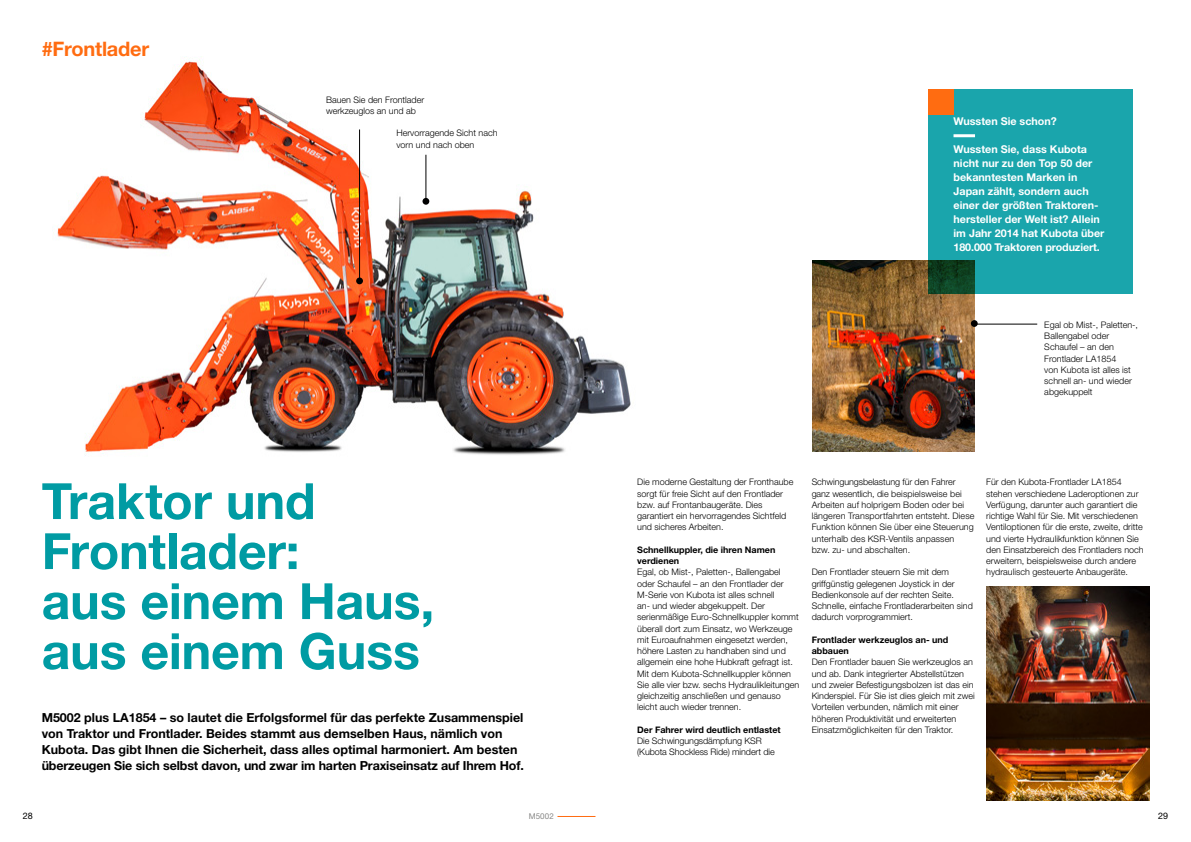
<style>
.page{position:relative;width:1191px;height:842px;background:#fff}
.page>*{position:absolute;margin:0;border:0;box-sizing:border-box;transform-origin:0 0}
.t1{font:700 50px/50px "Helvetica Neue LT Std";letter-spacing:-.005em;color:#009ba3}
.t2{font:700 20px "Helvetica Neue LT Std";letter-spacing:-.01em;color:#ff6c11}
.t3{font:700 12.5px/16px "Helvetica Neue LT Std";color:#000}
.t4{font:700 10.8px/14px "Helvetica Neue LT Std";color:#fff}
.t5{font:300 9px/11.2px "Helvetica Neue LT Std";color:#000}
.t6{font:700 9px/11.2px "Helvetica Neue LT Std";color:#000}
.t7{font:9px "Helvetica Neue LT Std";color:#000}
.t8{font:8px "Helvetica Neue LT Std";letter-spacing:.01em;color:#878786}
</style>
<div class="page">
<hr style="left:557px;top:816px;width:38px;height:1px;background:#ff6c11">
<img style="left:812px;top:260px;width:162px;height:191px">
<img style="left:986px;top:586px;width:163px;height:214px">
<img style="left:53px;top:59px;width:578px;height:397px">
<div style="left:422px;top:198px;width:7px;height:7px;background:#000;border-radius:50%"></div>
<hr style="left:426px;top:155px;width:1px;height:44px;background:#000">
<div style="left:971px;top:320px;width:6px;height:7px;background:#000;border-radius:50%"></div>
<hr style="left:972px;top:324px;width:65px;height:1px;background:#000">
<div style="left:356px;top:277px;width:7px;height:7px;background:#000;border-radius:50%"></div>
<hr style="left:359px;top:129px;width:1px;height:153px;background:#000">
<div style="left:928px;top:89px;width:204px;height:204px;background:#1aa5ac"></div>
<hr style="left:953px;top:134px;width:22px;height:3px;background:#fff">
<div style="left:928px;top:89px;width:25px;height:26px;background:#ff6c11"></div>
<h2 class="t2" style="left:42px;top:36px;width:109px">#Frontlader</h2>
<p class="t5" style="left:326px;top:94px;width:100px">Bauen Sie den Frontlader werkzeuglos an und ab</p>
<p class="t5" style="left:396px;top:127px;width:103px">Hervorragende Sicht nach vorn und nach oben</p>
<p class="t4" style="left:953px;top:114px;width:105px">Wussten Sie schon?</p>
<p class="t4" style="left:953px;top:142px;width:152px">Wussten Sie, dass Kubota nicht nur zu den Top 50 der bekanntesten Marken in<br>Japan zählt, sondern auch einer der größten Traktoren&shy;hersteller der Welt ist? Allein im Jahr 2014 hat Kubota über<br>180.000 Traktoren produziert.</p>
<p class="t5" style="left:1044px;top:319px;width:95px">Egal ob Mist-, Paletten-,<br>Ballengabel oder<br>Schaufel – an den<br>Frontlader LA1854<br>von Kubota ist alles ist schnell an- und wieder abgekuppelt</p>
<h1 class="t1" style="left:42px;top:475px;width:394px">Traktor und<br>Frontlader:<br>aus einem Haus, aus einem Guss</h1>
<p class="t5" style="left:637px;top:476px;width:158px">Die moderne Gestaltung der Fronthaube sorgt für freie Sicht auf den Frontlader bzw. auf Frontanbaugeräte. Dies garantiert ein hervorragendes Sichtfeld und sicheres Arbeiten.</p>
<p class="t6" style="left:637px;top:544px;width:140px">Schnellkuppler, die ihren Namen verdienen</p>
<p class="t5" style="left:637px;top:566px;width:164px">Egal, ob Mist-, Paletten-, Ballengabel oder Schaufel – an den Frontlader der M-Serie von Kubota ist alles schnell<br>an- und wieder abgekuppelt. Der serienmäßige Euro-Schnellkuppler kommt überall dort zum Einsatz, wo Werkzeuge mit Euroaufnahmen eingesetzt werden, höhere Lasten zu handhaben sind und allgemein eine hohe Hubkraft gefragt ist.<br>Mit dem Kubota-Schnellkuppler können Sie alle vier bzw. sechs Hydraulikleitungen gleichzeitig anschließen und genauso leicht auch wieder trennen.</p>
<p class="t6" style="left:637px;top:724px;width:145px">Der Fahrer wird deutlich entlastet</p>
<p class="t5" style="left:637px;top:735px;width:139px">Die Schwingungsdämpfung KSR (Kubota Shockless Ride) mindert die</p>
<p class="t3" style="left:42px;top:709px;width:484px">M5002 plus LA1854 – so lautet die Erfolgsformel für das perfekte Zusammenspiel von Traktor und Frontlader. Beides stammt aus demselben Haus, nämlich von Kubota. Das gibt Ihnen die Sicherheit, dass alles optimal harmoniert. Am besten überzeugen Sie sich selbst davon, und zwar im harten Praxiseinsatz auf Ihrem Hof.</p>
<p class="t5" style="left:811px;top:476px;width:164px">Schwingungsbelastung für den Fahrer ganz wesentlich, die beispielsweise bei Arbeiten auf holprigem Boden oder bei längeren Transportfahrten entsteht. Diese Funktion können Sie über eine Steuerung unterhalb des KSR-Ventils anpassen bzw. zu- und abschalten.</p>
<p class="t5" style="left:811px;top:566px;width:163px">Den Frontlader steuern Sie mit dem griffgünstig gelegenen Joystick in der Bedienkonsole auf der rechten Seite.<br>Schnelle, einfache Frontladerarbeiten sind dadurch vorprogrammiert.</p>
<p class="t6" style="left:811px;top:634px;width:138px">Frontlader werkzeuglos an- und abbauen</p>
<p class="t5" style="left:811px;top:656px;width:165px">Den Frontlader bauen Sie werkzeuglos an und ab. Dank integrierter Abstellstützen und zweier Befestigungsbolzen ist das ein Kinderspiel. Für Sie ist dies gleich mit zwei Vorteilen verbunden, nämlich mit einer höheren Produktivität und erweiterten Einsatzmöglichkeiten für den Traktor.</p>
<p class="t5" style="left:986px;top:476px;width:159px">Für den Kubota-Frontlader LA1854 stehen verschiedene Laderoptionen zur Verfügung, darunter auch garantiert die richtige Wahl für Sie. Mit verschiedenen Ventiloptionen für die erste, zweite, dritte und vierte Hydraulikfunktion können Sie den Einsatzbereich des Frontladers noch erweitern, beispielsweise durch andere hydraulisch gesteuerte Anbaugeräte.</p>
<p class="t7" style="left:23px;top:811px;width:12px">28</p>
<p class="t8" style="left:529px;top:812px;width:27px">M5002</p>
<p class="t7" style="left:1158px;top:811px;width:12px">29</p>
</div>
